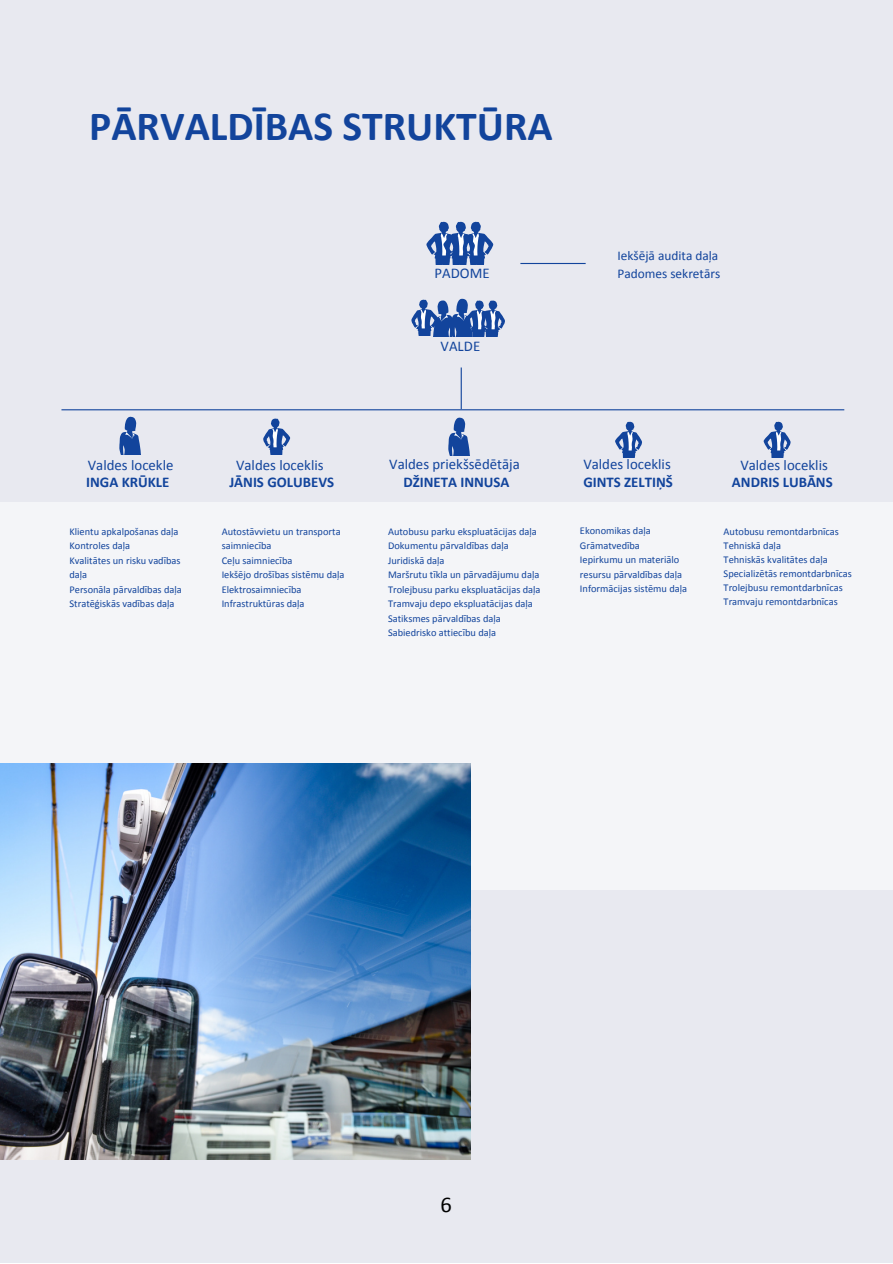
<style>
.page{position:relative;width:893px;height:1264px;background:#fff}
.page>*{position:absolute;margin:0;border:0;box-sizing:border-box;transform-origin:0 0}
.t1{font:700 41.55px "Calibri";color:#12449c}
.t2{font:22.5px "Calibri";color:#000}
.t3{font:14.85px "Calibri";color:#12449c}
.t4{font:700 14.85px "Calibri";color:#12449c}
.t5{font:13.35px "Calibri";color:#12449c}
.t6{font:10.35px/14.5px "Calibri";color:#12449c}
</style>
<div class="page">
<div style="left:0;top:0;width:892px;height:1262px;background:#e8e9f0"></div>
<svg style="left:411px;top:298px;width:94px;height:38px"></svg>
<hr style="left:460px;top:367px;width:2px;height:42px;background:#12449c">
<hr style="left:61px;top:409px;width:783px;height:1px;background:#12449c">
<svg style="left:448px;top:417px;width:22px;height:38px"></svg>
<svg style="left:263px;top:418px;width:27px;height:36px"></svg>
<svg style="left:119px;top:416px;width:22px;height:38px"></svg>
<svg style="left:615px;top:421px;width:27px;height:36px"></svg>
<svg style="left:763px;top:421px;width:27px;height:36px"></svg>
<div style="left:0;top:502px;width:892px;height:387px;background:#f4f5f8"></div>
<svg style="left:426px;top:221px;width:67px;height:43px"></svg>
<hr style="left:520px;top:263px;width:65px;height:1px;background:#12449c">
<img style="left:0;top:763px;width:470px;height:396px">
<p class="t1" style="left:89px;top:109px;width:465px">PĀRVALDĪBAS STRUKTŪRA</p>
<p class="t3" style="left:434px;top:267px;width:57px">PADOME</p>
<p class="t3" style="left:440px;top:339px;width:41px">VALDE</p>
<p class="t5" style="left:617px;top:250px;width:102px">Iekšējā audita daļa</p>
<p class="t5" style="left:617px;top:268px;width:104px">Padomes sekretārs</p>
<p class="t3" style="left:389px;top:458px;width:132px">Valdes priekšsēdētāja</p>
<p class="t4" style="left:403px;top:476px;width:108px">DŽINETA INNUSA</p>
<p class="t3" style="left:583px;top:458px;width:89px">Valdes loceklis</p>
<p class="t3" style="left:740px;top:459px;width:89px">Valdes loceklis</p>
<p class="t3" style="left:88px;top:459px;width:87px">Valdes locekle</p>
<p class="t4" style="left:86px;top:476px;width:85px">INGA KRŪKLE</p>
<p class="t4" style="left:583px;top:476px;width:91px">GINTS ZELTIŅŠ</p>
<p class="t4" style="left:731px;top:476px;width:102px">ANDRIS LUBĀNS</p>
<p class="t3" style="left:236px;top:459px;width:89px">Valdes loceklis</p>
<p class="t4" style="left:229px;top:476px;width:106px">JĀNIS GOLUBEVS</p>
<p class="t6" style="left:69px;top:525px;width:111px">Klientu apkalpošanas daļa</p>
<p class="t6" style="left:69px;top:539px;width:62px">Kontroles daļa</p>
<p class="t6" style="left:69px;top:554px;width:113px">Kvalitātes un risku vadības daļa</p>
<p class="t6" style="left:69px;top:583px;width:114px">Personāla pārvaldības daļa</p>
<p class="t6" style="left:69px;top:597px;width:106px">Stratēģiskās vadības daļa</p>
<p class="t6" style="left:222px;top:525px;width:120px">Autostāvvietu un transporta saimniecība</p>
<p class="t6" style="left:222px;top:554px;width:72px">Ceļu saimniecība</p>
<p class="t6" style="left:222px;top:568px;width:124px">Iekšējo drošības sistēmu daļa</p>
<p class="t6" style="left:222px;top:583px;width:81px">Elektrosaimniecība</p>
<p class="t6" style="left:222px;top:597px;width:84px">Infrastruktūras daļa</p>
<p class="t6" style="left:388px;top:525px;width:150px">Autobusu parku ekspluatācijas daļa</p>
<p class="t6" style="left:388px;top:539px;width:122px">Dokumentu pārvaldības daļa</p>
<p class="t6" style="left:388px;top:554px;width:58px">Juridiskā daļa</p>
<p class="t6" style="left:388px;top:568px;width:153px">Maršrutu tīkla un pārvadājumu daļa</p>
<p class="t6" style="left:388px;top:583px;width:154px">Trolejbusu parku ekspluatācijas daļa</p>
<p class="t6" style="left:388px;top:597px;width:146px">Tramvaju depo ekspluatācijas daļa</p>
<p class="t6" style="left:388px;top:612px;width:114px">Satiksmes pārvaldības daļa</p>
<p class="t6" style="left:388px;top:626px;width:110px">Sabiedrisko attiecību daļa</p>
<p class="t6" style="left:580px;top:524px;width:72px">Ekonomikas daļa</p>
<p class="t6" style="left:580px;top:539px;width:61px">Grāmatvedība</p>
<p class="t6" style="left:580px;top:553px;width:104px">Iepirkumu un materiālo resursu pārvaldības daļa</p>
<p class="t6" style="left:580px;top:582px;width:109px">Informācijas sistēmu daļa</p>
<p class="t6" style="left:723px;top:525px;width:117px">Autobusu remontdarbnīcas</p>
<p class="t6" style="left:723px;top:539px;width:59px">Tehniskā daļa</p>
<p class="t6" style="left:723px;top:553px;width:106px">Tehniskās kvalitātes daļa</p>
<p class="t6" style="left:723px;top:567px;width:130px">Specializētās remontdarbnīcas</p>
<p class="t6" style="left:723px;top:581px;width:121px">Trolejbusu remontdarbnīcas</p>
<p class="t6" style="left:723px;top:595px;width:116px">Tramvaju remontdarbnīcas</p>
<p class="t2" style="left:440px;top:1195px;width:13px">6</p>
</div>
